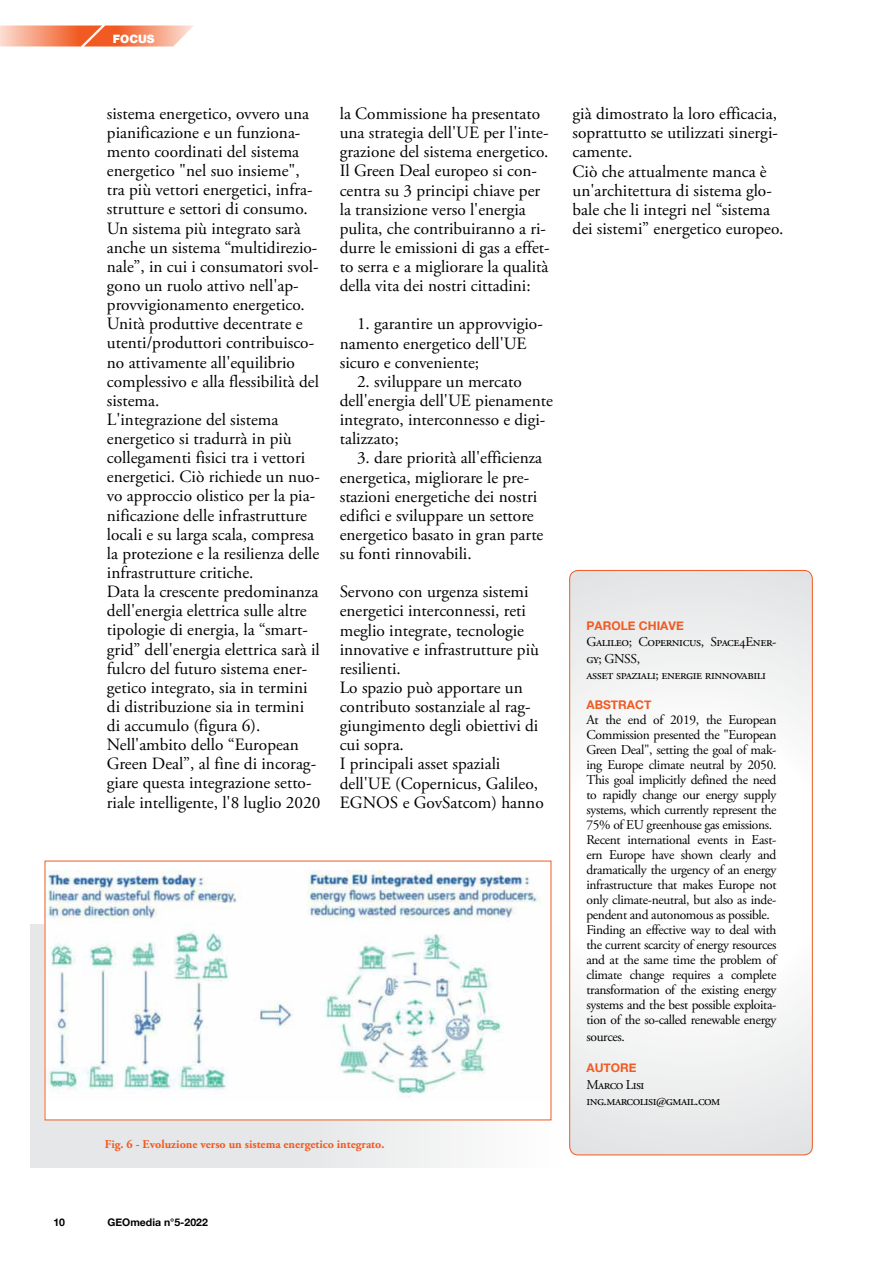
<style>
.page{position:relative;width:893px;height:1263px;background:#fff}
.page>*{position:absolute;margin:0;border:0;box-sizing:border-box;transform-origin:0 0}
.t1{font:17.25px/19.2px "Adobe Garamond Pro";letter-spacing:-.015em;color:#000}
.t2{font:17.25px/19.2px "Adobe Garamond Pro";letter-spacing:-.035em;color:#000}
.t3{font:13.5px/15px "Adobe Garamond Pro";letter-spacing:-.03em;color:#000}
.t4{font:700 12px "Adobe Garamond Pro";color:#f15a22}
.t5{font:700 12px "Helvetica Neue";color:#f15a22}
.t6{font:900 11.55px "Helvetica Neue";color:#fff}
.t7{font:700 10.5px "Helvetica Neue";color:#000}
</style>
<div class="page">
<svg style="left:0;top:26px;width:193px;height:21px;background:#f59774"></svg>
<svg style="left:30px;top:924px;width:522px;height:243px;fill:#e6e7e8"></svg>
<svg style="left:570px;top:570px;width:242px;height:585px"></svg>
<div style="left:569px;top:570px;width:244px;height:585px;border:1px solid #f15a22;border-radius:9px"></div>
<div style="left:45px;top:861px;width:506px;height:259px;background:#fff"></div>
<img style="left:47px;top:870px;width:491px;height:224px">
<p class="t6" style="left:113px;top:32px;width:43px">FOCUS</p>
<p class="t2" style="left:107px;top:104px;width:215px">sistema energetico, ovvero una pianificazione e un funziona&shy;mento coordinati del sistema energetico "nel suo insieme", tra più vettori energetici, infra&shy;strutture e settori di consumo.<br>Un sistema più integrato sarà anche un sistema “multidirezio&shy;nale”, in cui i consumatori svol&shy;gono un ruolo attivo nell'ap&shy;provvigionamento energetico.<br>Unità produttive decentrate e utenti/produttori contribuisco&shy;no attivamente all'equilibrio complessivo e alla flessibilità del sistema.<br>L'integrazione del sistema energetico si tradurrà in più collegamenti fisici tra i vettori energetici. Ciò richiede un nuo&shy;vo approccio olistico per la pia&shy;nificazione delle infrastrutture locali e su larga scala, compresa la protezione e la resilienza delle infrastrutture critiche.<br>Data la crescente predominanza dell'energia elettrica sulle altre tipologie di energia, la “smart&shy;grid” dell'energia elettrica sarà il fulcro del futuro sistema ener&shy;getico integrato, sia in termini di distribuzione sia in termini di accumulo (figura 6).<br>Nell'ambito dello “European<br>Green Deal”, al fine di incorag&shy;giare questa integrazione setto&shy;riale intelligente, l'8 luglio 2020</p>
<p class="t1" style="left:340px;top:105px;width:211px">la Commissione ha presentato una strategia dell'UE per l'inte&shy;grazione del sistema energetico.<br>Il Green Deal europeo si con&shy;centra su 3 principi chiave per la transizione verso l'energia pulita, che contribuiranno a ri&shy;durre le emissioni di gas a effet&shy;to serra e a migliorare la qualità della vita dei nostri cittadini:</p>
<p class="t1" style="left:340px;top:315px;width:205px;text-indent:17px">1. garantire un approvvigio&shy;namento energetico dell'UE sicuro e conveniente;</p>
<p class="t1" style="left:340px;top:372px;width:215px;text-indent:17px">2. sviluppare un mercato dell'energia dell'UE pienamente integrato, interconnesso e digi&shy;talizzato;</p>
<p class="t1" style="left:340px;top:449px;width:205px;text-indent:17px">3. dare priorità all'efficienza energetica, migliorare le pre&shy;stazioni energetiche dei nostri edifici e sviluppare un settore energetico basato in gran parte su fonti rinnovabili.</p>
<p class="t1" style="left:340px;top:583px;width:205px">Servono con urgenza sistemi energetici interconnessi, reti meglio integrate, tecnologie innovative e infrastrutture più resilienti.<br>Lo spazio può apportare un contributo sostanziale al rag&shy;giungimento degli obiettivi di cui sopra.<br>I principali asset spaziali dell'UE (Copernicus, Galileo,<br>EGNOS e GovSatcom) hanno</p>
<p class="t4" style="left:105px;top:1137px;width:281px">Fig. 6 - Evoluzione verso un sistema energetico integrato.</p>
<p class="t1" style="left:573px;top:105px;width:212px">già dimostrato la loro efficacia, soprattutto se utilizzati sinergi&shy;camente.<br>Ciò che attualmente manca è un'architettura di sistema glo&shy;bale che li integri nel “sistema dei sistemi” energetico europeo.</p>
<p class="t5" style="left:586px;top:616px;width:99px">PAROLE CHIAVE</p>
<p class="t3" style="left:586px;top:634px;width:192px;line-height:16.5px">Galileo; Copernicus, Space4Ener&shy;gy; GNSS,<br>asset spaziali; energie rinnovabili</p>
<p class="t5" style="left:586px;top:695px;width:66px">ABSTRACT</p>
<p class="t3" style="left:586px;top:713px;width:193px">At the end of 2019, the European Commission presented the "European Green Deal", setting the goal of mak&shy;ing Europe climate neutral by 2050.<br>This goal implicitly defined the need to rapidly change our energy supply systems, which currently represent the 75% of EU greenhouse gas emissions.<br>Recent international events in East&shy;ern Europe have shown clearly and dramatically the urgency of an energy infrastructure that makes Europe not only climate-neutral, but also as inde&shy;pendent and autonomous as possible.<br>Finding an effective way to deal with the current scarcity of energy resources and at the same time the problem of climate change requires a complete transformation of the existing energy systems and the best possible exploita&shy;tion of the so-called renewable energy</p>
<p class="t3" style="left:586px;top:1029px;width:40px">sources.</p>
<p class="t5" style="left:586px;top:1058px;width:52px">AUTORE</p>
<p class="t3" style="left:586px;top:1076px;width:135px;line-height:16.5px">Marco Lisi ing.marcolisi@gmail.com</p>
<p class="t7" style="left:53px;top:1214px;width:13px">10</p>
<p class="t7" style="left:107px;top:1214px;width:102px">GEOmedia n°5-2022</p>
</div>
